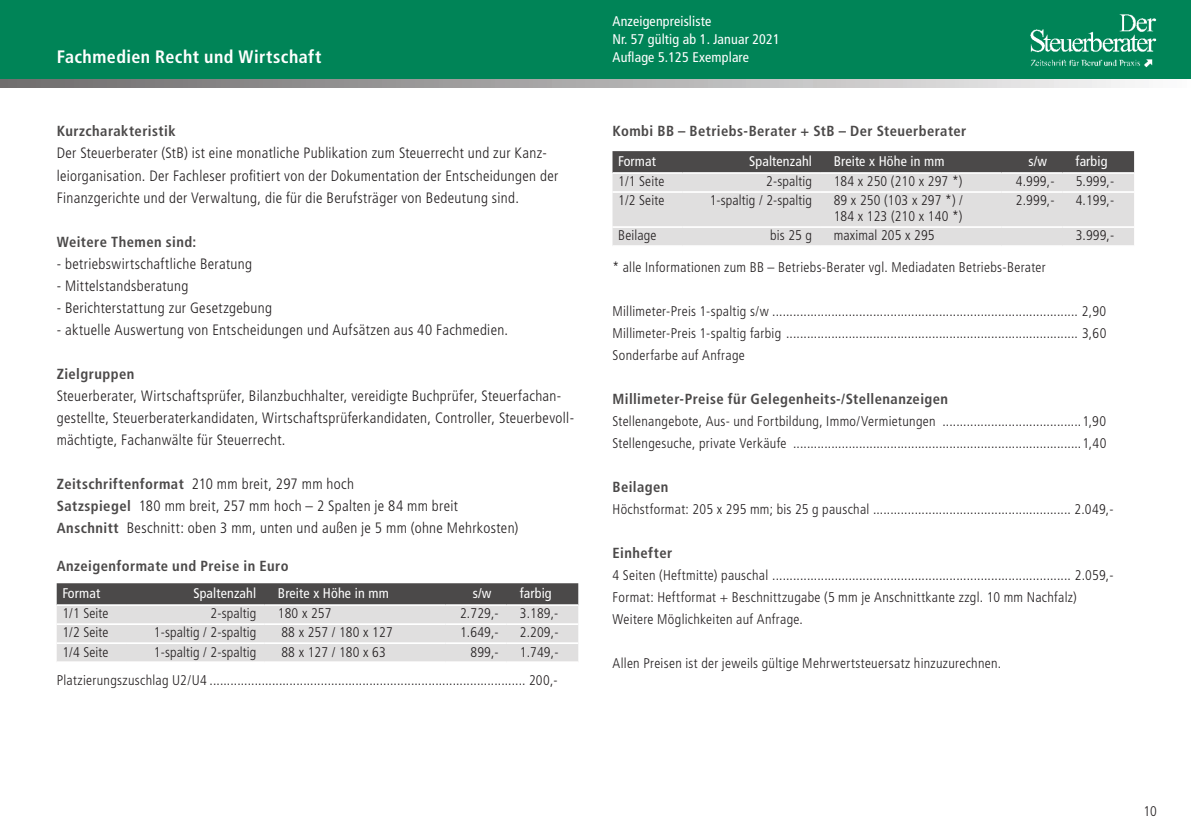
<style>
.page{position:relative;width:1191px;height:840px;background:#fff}
.page>*{position:absolute;margin:0;border:0;box-sizing:border-box;transform-origin:0 0}
.t1{font:700 condensed 18px "Frutiger LT Std";letter-spacing:.025em;color:#fff}
.t2{font:300 condensed 15px/22px "Frutiger LT Std";letter-spacing:.02em;color:#231f20}
.t3{font:700 condensed 14.6px "Frutiger LT Std";letter-spacing:.03em;color:#4b4949}
.t4{font:300 condensed 14px/22px "Frutiger LT Std";letter-spacing:.02em;color:#231f20}
.t5{font:condensed 14px/18px "Frutiger LT Std";letter-spacing:.01em;color:#fff}
.s1{font-weight:700;font-size:14.6px;color:#4b4949}
</style>
<div class="page">
<div style="left:0;top:0;width:1191px;height:79px;background:#008457"></div>
<svg style="left:0;top:79px;width:1125px;height:9px;background:#acabab"></svg>
<svg style="left:612px;top:151px;width:522px;height:94px;background:#bcbbbb"></svg>
<hr style="left:612px;top:172px;width:71px;height:2px;background:#fff">
<hr style="left:683px;top:172px;width:137px;height:2px;background:#fff">
<hr style="left:820px;top:172px;width:181px;height:2px;background:#fff">
<hr style="left:1001px;top:172px;width:61px;height:2px;background:#fff">
<hr style="left:1062px;top:172px;width:72px;height:2px;background:#fff">
<hr style="left:612px;top:191px;width:71px;height:2px;background:#fff">
<hr style="left:683px;top:191px;width:137px;height:2px;background:#fff">
<hr style="left:820px;top:191px;width:181px;height:2px;background:#fff">
<hr style="left:1001px;top:191px;width:61px;height:2px;background:#fff">
<hr style="left:1062px;top:191px;width:72px;height:2px;background:#fff">
<hr style="left:612px;top:226px;width:71px;height:2px;background:#fff">
<hr style="left:683px;top:226px;width:137px;height:2px;background:#fff">
<hr style="left:820px;top:226px;width:181px;height:2px;background:#fff">
<hr style="left:1001px;top:226px;width:61px;height:2px;background:#fff">
<hr style="left:1062px;top:226px;width:72px;height:2px;background:#fff">
<img style="left:1030px;top:14px;width:127px;height:54px">
<svg style="left:57px;top:583px;width:521px;height:78px;background:#b8b6b6"></svg>
<hr style="left:57px;top:604px;width:70px;height:1px;background:#fff">
<hr style="left:127px;top:604px;width:137px;height:1px;background:#fff">
<hr style="left:264px;top:604px;width:182px;height:1px;background:#fff">
<hr style="left:446px;top:604px;width:61px;height:1px;background:#fff">
<hr style="left:507px;top:604px;width:71px;height:1px;background:#fff">
<hr style="left:57px;top:623px;width:70px;height:1px;background:#fff">
<hr style="left:127px;top:623px;width:137px;height:1px;background:#fff">
<hr style="left:264px;top:623px;width:182px;height:1px;background:#fff">
<hr style="left:446px;top:623px;width:61px;height:1px;background:#fff">
<hr style="left:507px;top:623px;width:71px;height:1px;background:#fff">
<hr style="left:57px;top:642px;width:70px;height:1px;background:#fff">
<hr style="left:127px;top:642px;width:137px;height:1px;background:#fff">
<hr style="left:264px;top:642px;width:182px;height:1px;background:#fff">
<hr style="left:446px;top:642px;width:61px;height:1px;background:#fff">
<hr style="left:507px;top:642px;width:71px;height:1px;background:#fff">
<p class="t1" style="left:57px;top:46px;width:266px">Fachmedien Recht und Wirtschaft</p>
<p class="t3" style="left:57px;top:123px;width:120px">Kurzcharakteristik</p>
<p class="t2" style="left:57px;top:142px;width:503px">Der Steuerberater (StB) ist eine monatliche Publikation zum Steuerrecht und zur Kanz&shy;leiorganisation. Der Fachleser profitiert von der Dokumentation der Entscheidungen der<br>Finanzgerichte und der Verwaltung, die für die Berufsträger von Bedeutung sind.</p>
<p class="t3" style="left:57px;top:233px;width:141px">Weitere Themen sind:</p>
<p class="t2" style="left:57px;top:252px;width:197px">- betriebswirtschaftliche Beratung</p>
<p class="t2" style="left:57px;top:274px;width:133px">- Mittelstandsberatung</p>
<p class="t2" style="left:57px;top:296px;width:217px">- Berichterstattung zur Gesetzgebung</p>
<p class="t2" style="left:57px;top:318px;width:453px">- aktuelle Auswertung von Entscheidungen und Aufsätzen aus 40 Fachmedien.</p>
<p class="t3" style="left:57px;top:365px;width:79px">Zielgruppen</p>
<p class="t2" style="left:57px;top:384px;width:519px">Steuerberater, Wirtschaftsprüfer, Bilanzbuchhalter, vereidigte Buchprüfer, Steuerfachan&shy;gestellte, Steuerberaterkandidaten, Wirtschaftsprüferkandidaten, Controller, Steuerbevoll&shy;mächtigte, Fachanwälte für Steuerrecht.</p>
<p class="t2" style="left:57px;top:472px;width:463px"><span class="s1">Zeitschriftenformat</span> 210 mm breit, 297 mm hoch<br><span class="s1">Satzspiegel</span> 180 mm breit, 257 mm hoch – 2 Spalten je 84 mm breit<br><span class="s1">Anschnitt</span> Beschnitt: oben 3 mm, unten und außen je 5 mm (ohne Mehrkosten)</p>
<p class="t3" style="left:57px;top:557px;width:233px">Anzeigenformate und Preise in Euro</p>
<p class="t5" style="left:62px;top:584px;width:39px">Format</p>
<p class="t5" style="left:193px;top:584px;width:64px">Spaltenzahl</p>
<p class="t5" style="left:278px;top:584px;width:112px">Breite x Höhe in mm</p>
<p class="t5" style="left:473px;top:584px;width:20px">s/w</p>
<p class="t5" style="left:520px;top:584px;width:33px">farbig</p>
<p class="t4" style="left:62px;top:602px;width:48px">1/1 Seite</p>
<p class="t4" style="left:210px;top:602px;width:47px">2-spaltig</p>
<p class="t4" style="left:278px;top:602px;width:55px">180 x 257</p>
<p class="t4" style="left:460px;top:602px;width:40px">2.729,-</p>
<p class="t4" style="left:520px;top:602px;width:40px">3.189,-</p>
<p class="t4" style="left:62px;top:621px;width:48px">1/2 Seite</p>
<p class="t4" style="left:154px;top:621px;width:104px">1-spaltig / 2-spaltig</p>
<p class="t4" style="left:281px;top:621px;width:113px">88 x 257 / 180 x 127</p>
<p class="t4" style="left:460px;top:621px;width:40px">1.649,-</p>
<p class="t4" style="left:520px;top:621px;width:40px">2.209,-</p>
<p class="t4" style="left:62px;top:640px;width:48px">1/4 Seite</p>
<p class="t4" style="left:154px;top:640px;width:104px">1-spaltig / 2-spaltig</p>
<p class="t4" style="left:281px;top:640px;width:106px">88 x 127 / 180 x 63</p>
<p class="t4" style="left:470px;top:640px;width:30px">899,-</p>
<p class="t4" style="left:57px;top:637px;width:503px;line-height:28.6px;text-align:right">1.749,-<br>Platzierungszuschlag U2/U4 ........................................................................................... 200,-</p>
<p class="t5" style="left:612px;top:12px;width:169px">Anzeigenpreisliste<br>Nr. 57 gültig ab 1. Januar 2021<br>Auflage 5.125 Exemplare</p>
<p class="t3" style="left:612px;top:122px;width:355px">Kombi BB – Betriebs-Berater + StB – Der Steuerberater</p>
<p class="t5" style="left:618px;top:152px;width:39px">Format</p>
<p class="t5" style="left:749px;top:152px;width:64px">Spaltenzahl</p>
<p class="t5" style="left:833px;top:152px;width:112px">Breite x Höhe in mm</p>
<p class="t5" style="left:1028px;top:152px;width:20px">s/w</p>
<p class="t5" style="left:1075px;top:152px;width:33px">farbig</p>
<p class="t4" style="left:618px;top:171px;width:48px">1/1 Seite</p>
<p class="t4" style="left:766px;top:171px;width:47px">2-spaltig</p>
<p class="t4" style="left:833px;top:171px;width:130px">184 x 250 (210 x 297 *)</p>
<p class="t4" style="left:1016px;top:171px;width:40px">4.999,-</p>
<p class="t4" style="left:1075px;top:171px;width:40px">5.999,-</p>
<p class="t4" style="left:618px;top:189px;width:48px">1/2 Seite</p>
<p class="t4" style="left:709px;top:189px;width:104px">1-spaltig / 2-spaltig</p>
<p class="t4" style="left:833px;top:192px;width:131px;line-height:16px">89 x 250 (103 x 297 *) /<br>184 x 123 (210 x 140 *)</p>
<p class="t4" style="left:1016px;top:189px;width:40px">2.999,-</p>
<p class="t4" style="left:1075px;top:189px;width:40px">4.199,-</p>
<p class="t4" style="left:618px;top:224px;width:40px">Beilage</p>
<p class="t4" style="left:770px;top:224px;width:43px">bis 25 g</p>
<p class="t4" style="left:833px;top:224px;width:102px">maximal 205 x 295</p>
<p class="t4" style="left:1075px;top:224px;width:40px">3.999,-</p>
<p class="t4" style="left:612px;top:256px;width:435px">* alle Informationen zum BB – Betriebs-Berater vgl. Mediadaten Betriebs-Berater</p>
<p class="t4" style="left:612px;top:300px;width:495px;text-align:justify">Millimeter-Preis 1-spaltig s/w ........................................................................................ 2,90<br>Millimeter-Preis 1-spaltig farbig .................................................................................... 3,60<br>Sonderfarbe auf Anfrage</p>
<p class="t3" style="left:612px;top:390px;width:337px">Millimeter-Preise für Gelegenheits-/Stellenanzeigen</p>
<p class="t4" style="left:612px;top:410px;width:495px">Stellenangebote, Aus- und Fortbildung, Immo/Vermietungen ........................................1,90<br>Stellengesuche, private Verkäufe ...................................................................................1,40</p>
<p class="t3" style="left:612px;top:478px;width:57px">Beilagen</p>
<p class="t4" style="left:612px;top:498px;width:502px">Höchstformat: 205 x 295 mm; bis 25 g pauschal ......................................................... 2.049,-</p>
<p class="t3" style="left:612px;top:544px;width:61px">Einhefter</p>
<p class="t4" style="left:612px;top:564px;width:502px">4 Seiten (Heftmitte) pauschal ...................................................................................... 2.059,-<br>Format: Heftformat + Beschnittzugabe (5 mm je Anschnittkante zzgl. 10 mm Nachfalz)<br>Weitere Möglichkeiten auf Anfrage.</p>
<p class="t4" style="left:612px;top:652px;width:390px">Allen Preisen ist der jeweils gültige Mehrwertsteuersatz hinzuzurechnen.</p>
<p class="t4" style="left:1143px;top:800px;width:15px">10</p>
</div>
